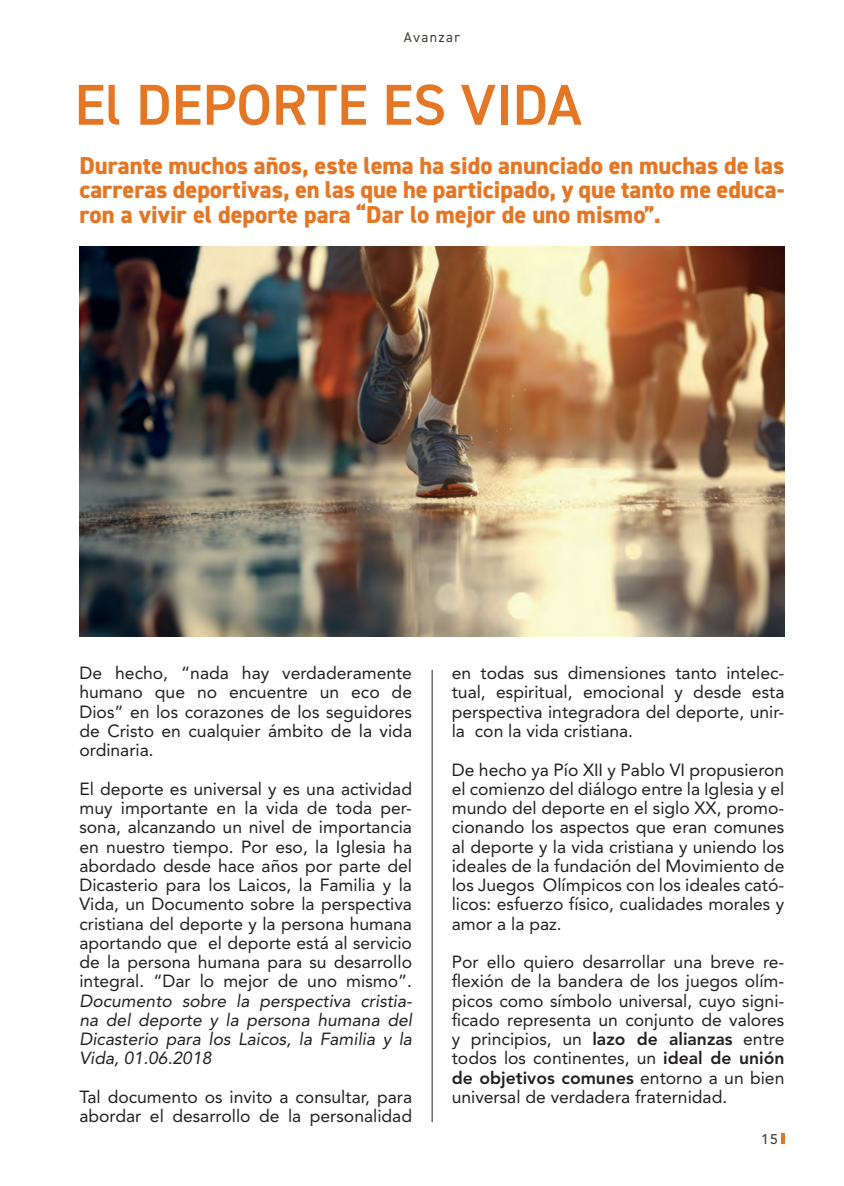
<style>
.page{position:relative;width:844px;height:1186px;background:#fff}
.page>*{position:absolute;margin:0;border:0;box-sizing:border-box;transform-origin:0 0}
.t1{font:600 57.75px "DIN2014";color:#e47726}
.t2{font:800 24.5px/24.5px "DIN2014";color:#e47726;text-align:justify}
.t3{font:17.5px/19.2px "Avenir LT Std";color:#231f20;text-align:justify}
.t4{font:italic 17.5px/19.2px "Avenir LT Std";color:#231f20;text-align:justify}
.t5{font:14px "DIN2014";letter-spacing:.1em;color:#403f37}
.t6{font:500 14px "Avenir LT Std";color:#403f37}
.s1{font-weight:800}
</style>
<div class="page">
<svg style="left:781px;top:1133px;width:3px;height:10px"></svg>
<img style="left:79px;top:247px;width:705px;height:389px">
<hr style="left:431px;top:670px;width:1px;height:452px;background:#231f20">
<p class="t5" style="left:404px;top:28px;width:58px">Avanzar</p>
<h1 class="t1" style="left:74px;top:67px;width:508px">El DEPORTE ES VIDA</h1>
<h2 class="t2" style="left:79px;top:153px;width:706px">Durante muchos años, este lema ha sido anunciado en muchas de las carreras deportivas, en las que he participado, y que tanto me educa&shy;ron a vivir el deporte para “Dar lo mejor de uno mismo”.</h2>
<p class="t3" style="left:79px;top:663px;width:334px">De hecho, “nada hay verdaderamente humano que no encuentre un eco de Dios” en los corazones de los seguidores de Cristo en cualquier ámbito de la vida ordinaria.</p>
<p class="t3" style="left:79px;top:779px;width:334px">El deporte es universal y es una actividad muy importante en la vida de toda per&shy;sona, alcanzando un nivel de importancia en nuestro tiempo. Por eso, la Iglesia ha abordado desde hace años por parte del Dicasterio para los Laicos, la Familia y la Vida, un Documento sobre la perspectiva cristiana del deporte y la persona humana aportando que el deporte está al servicio de la persona humana para su desarrollo integral. “Dar lo mejor de uno mismo”.</p>
<p class="t4" style="left:79px;top:991px;width:334px">Documento sobre la perspectiva cristia&shy;na del deporte y la persona humana del Dicasterio para los Laicos, la Familia y la Vida, 01.06.2018</p>
<p class="t3" style="left:79px;top:1087px;width:334px">Tal documento os invito a consultar, para abordar el desarrollo de la personalidad</p>
<p class="t3" style="left:451px;top:663px;width:334px">en todas sus dimensiones tanto intelec&shy;tual, espiritual, emocional y desde esta perspectiva integradora del deporte, unir&shy;la con la vida cristiana.</p>
<p class="t3" style="left:451px;top:760px;width:334px">De hecho ya Pío XII y Pablo VI propusieron el comienzo del diálogo entre la Iglesia y el mundo del deporte en el siglo XX, promo&shy;cionando los aspectos que eran comunes al deporte y la vida cristiana y uniendo los ideales de la fundación del Movimiento de los Juegos Olímpicos con los ideales cató&shy;licos: esfuerzo físico, cualidades morales y amor a la paz.</p>
<p class="t3" style="left:451px;top:952px;width:334px">Por ello quiero desarrollar una breve re&shy;flexión de la bandera de los juegos olím&shy;picos como símbolo universal, cuyo signi&shy;ficado representa un conjunto de valores y principios, un <span class="s1">lazo de alianzas</span> entre todos los continentes, un <span class="s1">ideal de unión de objetivos comunes</span> entorno a un bien universal de verdadera fraternidad.</p>
<p class="t6" style="left:760px;top:1130px;width:18px">15</p>
</div>
